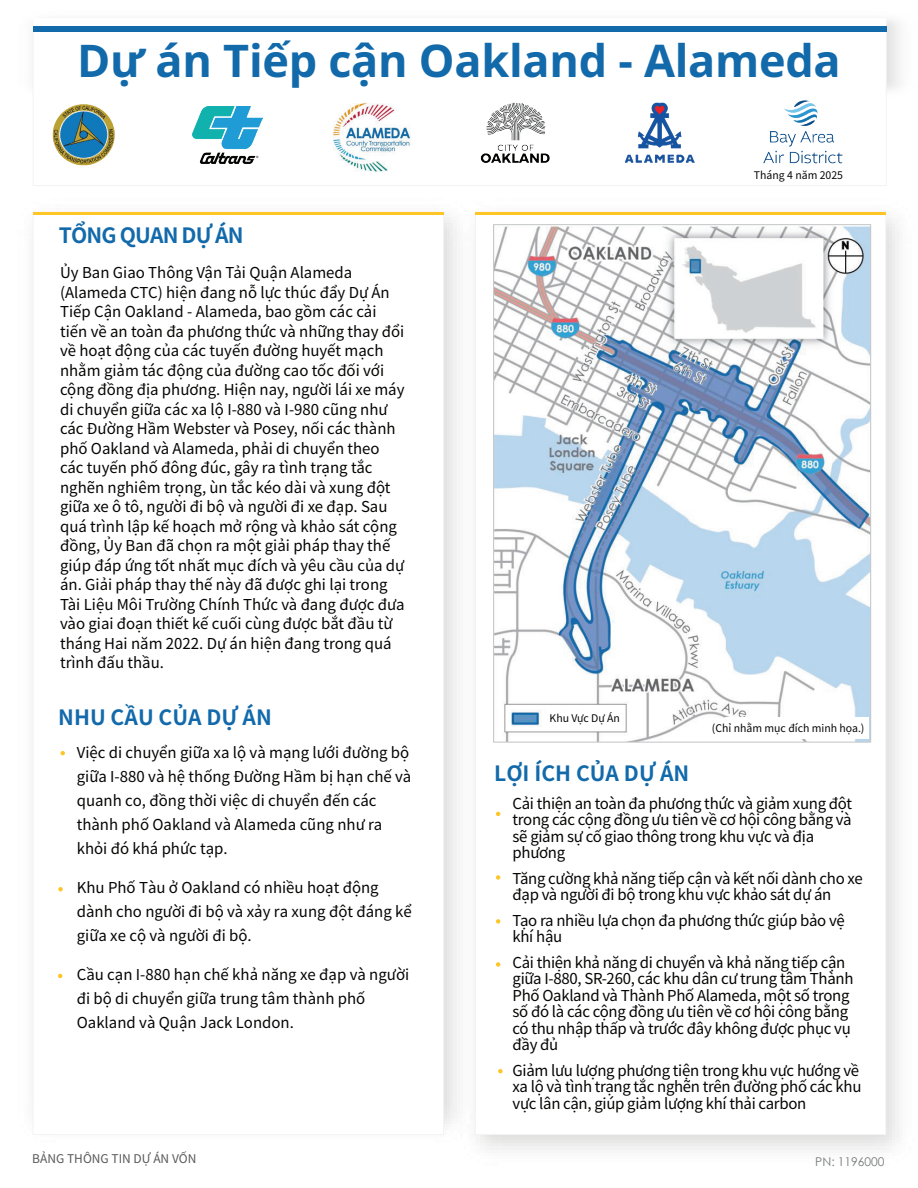
<style>
.page{position:relative;width:918px;height:1188px;background:#fff}
.page>*{position:absolute;margin:0;border:0;box-sizing:border-box;transform-origin:0 0}
.t1{font:700 45px "Noto Sans";letter-spacing:-.005em;color:#126aab}
.t2{font:21.15px "RODE Noto Sans CJKSCB";letter-spacing:-.04em;color:#126aab}
.t3{font:700 21px "Noto Sans CJ Kkr";color:#126aab}
.t4{font:21px "RODE Noto Sans CJKSCB";color:#126aab}
.t5{font:15px/19.5px "RODE Noto Sans CJKSCR";color:#040503}
.t6{font:15px/16.5px "RODE Noto Sans CJKSCR";letter-spacing:-.02em;color:#040503}
.t7{font:12px "Noto Sans CJ Kjp";color:#595959}
.t8{font:12px "Century Gothic";color:#76787b}
.t9{font:10.5px "RODE Noto Sans CJKSCR";color:#040503}
</style>
<div class="page">
<img style="left:32px;top:19px;width:868px;height:71px">
<div style="left:33px;top:28px;width:854px;height:158px;background:#fff;border:1px solid #f2f3f4"></div>
<div style="left:33px;top:26px;width:853px;height:6px;background:#126aab"></div>
<div style="left:33px;top:212px;width:411px;height:923px;background:#fff;border:1px solid #f2f3f4"></div>
<hr style="left:33px;top:212px;width:411px;height:2px;background:#fec527">
<div style="left:475px;top:212px;width:411px;height:923px;background:#fff;border:1px solid #f2f3f4"></div>
<hr style="left:475px;top:212px;width:411px;height:2px;background:#fec527">
<img style="left:495px;top:226px;width:374px;height:515px">
<div style="left:725px;top:717px;width:144px;height:22px;background:#fff"></div>
<img style="left:192px;top:107px;width:71px;height:56px">
<img style="left:480px;top:102px;width:70px;height:61px">
<img style="left:625px;top:102px;width:70px;height:60px">
<img style="left:763px;top:100px;width:80px;height:64px">
<img style="left:52px;top:104px;width:63px;height:62px">
<img style="left:333px;top:102px;width:78px;height:70px">
<svg style="left:61px;top:751px;width:4px;height:4px"></svg>
<svg style="left:58px;top:887px;width:5px;height:4px"></svg>
<svg style="left:58px;top:974px;width:4px;height:4px"></svg>
<svg style="left:496px;top:812px;width:4px;height:4px"></svg>
<svg style="left:498px;top:1069px;width:5px;height:4px"></svg>
<svg style="left:496px;top:875px;width:4px;height:5px"></svg>
<svg style="left:496px;top:919px;width:4px;height:5px"></svg>
<svg style="left:496px;top:962px;width:4px;height:5px"></svg>
<div style="left:543px;top:711px;width:81px;height:16px;background:#fff"></div>
<h1 class="t1" style="left:77px;top:29px;width:765px">Dự án Tiếp cận Oakland - Alameda</h1>
<h2 class="t2" style="left:59px;top:223px;width:186px">TỔNG QUAN DỰ ÁN</h2>
<p class="t5" style="left:60px;top:263px;width:346px">Ủy Ban Giao Thông Vận Tải Quận Alameda (Alameda CTC) hiện đang nỗ lực thúc đẩy Dự Án Tiếp Cận Oakland - Alameda, bao gồm các cải tiến về an toàn đa phương thức và những thay đổi về hoạt động của các tuyến đường huyết mạch nhằm giảm tác động của đường cao tốc đối với cộng đồng địa phương. Hiện nay, người lái xe máy di chuyển giữa các xa lộ I-880 và I-980 cũng như các Đường Hầm Webster và Posey, nối các thành phố Oakland và Alameda, phải di chuyển theo các tuyến phố đông đúc, gây ra tình trạng tắc nghẽn nghiêm trọng, ùn tắc kéo dài và xung đột giữa xe ô tô, người đi bộ và người đi xe đạp. Sau quá trình lập kế hoạch mở rộng và khảo sát cộng đồng, Ủy Ban đã chọn ra một giải pháp thay thế giúp đáp ứng tốt nhất mục đích và yêu cầu của dự án. Giải pháp thay thế này đã được ghi lại trong Tài Liệu Môi Trường Chính Thức và đang được đưa vào giai đoạn thiết kế cuối cùng được bắt đầu từ tháng Hai năm 2022. Dự án hiện đang trong quá trình đấu thầu.</p>
<h3 class="t3" style="left:58px;top:706px;width:215px">NHU CẦU CỦA DỰ ÁN</h3>
<p class="t5" style="left:77px;top:741px;width:336px;line-height:24px">Việc di chuyển giữa xa lộ và mạng lưới đường bộ giữa I-880 và hệ thống Đường Hầm bị hạn chế và quanh co, đồng thời việc di chuyển đến các thành phố Oakland và Alameda cũng như ra khỏi đó khá phức tạp.</p>
<p class="t5" style="left:77px;top:876px;width:337px;line-height:24px">Khu Phố Tàu ở Oakland có nhiều hoạt động dành cho người đi bộ và xảy ra xung đột đáng kể giữa xe cộ và người đi bộ.</p>
<p class="t5" style="left:77px;top:963px;width:334px;line-height:24px">Cầu cạn I-880 hạn chế khả năng xe đạp và người đi bộ di chuyển giữa trung tâm thành phố<br>Oakland và Quận Jack London.</p>
<p class="t7" style="left:32px;top:1152px;width:166px">BẢNG THÔNG TIN DỰ ÁN VỐN</p>
<p class="t9" style="left:754px;top:169px;width:91px">Tháng 4 năm 2025</p>
<p class="t9" style="left:550px;top:712px;width:72px">Khu Vực Dự Án</p>
<h3 class="t4" style="left:494px;top:762px;width:197px">LỢI ÍCH CỦA DỰ ÁN</h3>
<p class="t9" style="left:712px;top:722px;width:154px">(Chỉ nhằm mục đích minh họa.)</p>
<p class="t6" style="left:513px;top:795px;width:341px">Cải thiện an toàn đa phương thức và giảm xung đột trong các cộng đồng ưu tiên về cơ hội công bằng và sẽ giảm sự cố giao thông trong khu vực và địa phương</p>
<p class="t6" style="left:513px;top:870px;width:352px">Tăng cường khả năng tiếp cận và kết nối dành cho xe đạp và người đi bộ trong khu vực khảo sát dự án</p>
<p class="t6" style="left:513px;top:912px;width:334px">Tạo ra nhiều lựa chọn đa phương thức giúp bảo vệ khí hậu</p>
<p class="t6" style="left:513px;top:954px;width:342px">Cải thiện khả năng di chuyển và khả năng tiếp cận giữa I-880, SR-260, các khu dân cư trung tâm Thành Phố Oakland và Thành Phố Alameda, một số trong số đó là các cộng đồng ưu tiên về cơ hội công bằng có thu nhập thấp và trước đây không được phục vụ đầy đủ</p>
<p class="t6" style="left:513px;top:1062px;width:350px">Giảm lưu lượng phương tiện trong khu vực hướng về xa lộ và tình trạng tắc nghẽn trên đường phố các khu vực lân cận, giúp giảm lượng khí thải carbon</p>
<p class="t8" style="left:815px;top:1153px;width:71px">PN: 1196000</p>
</div>
